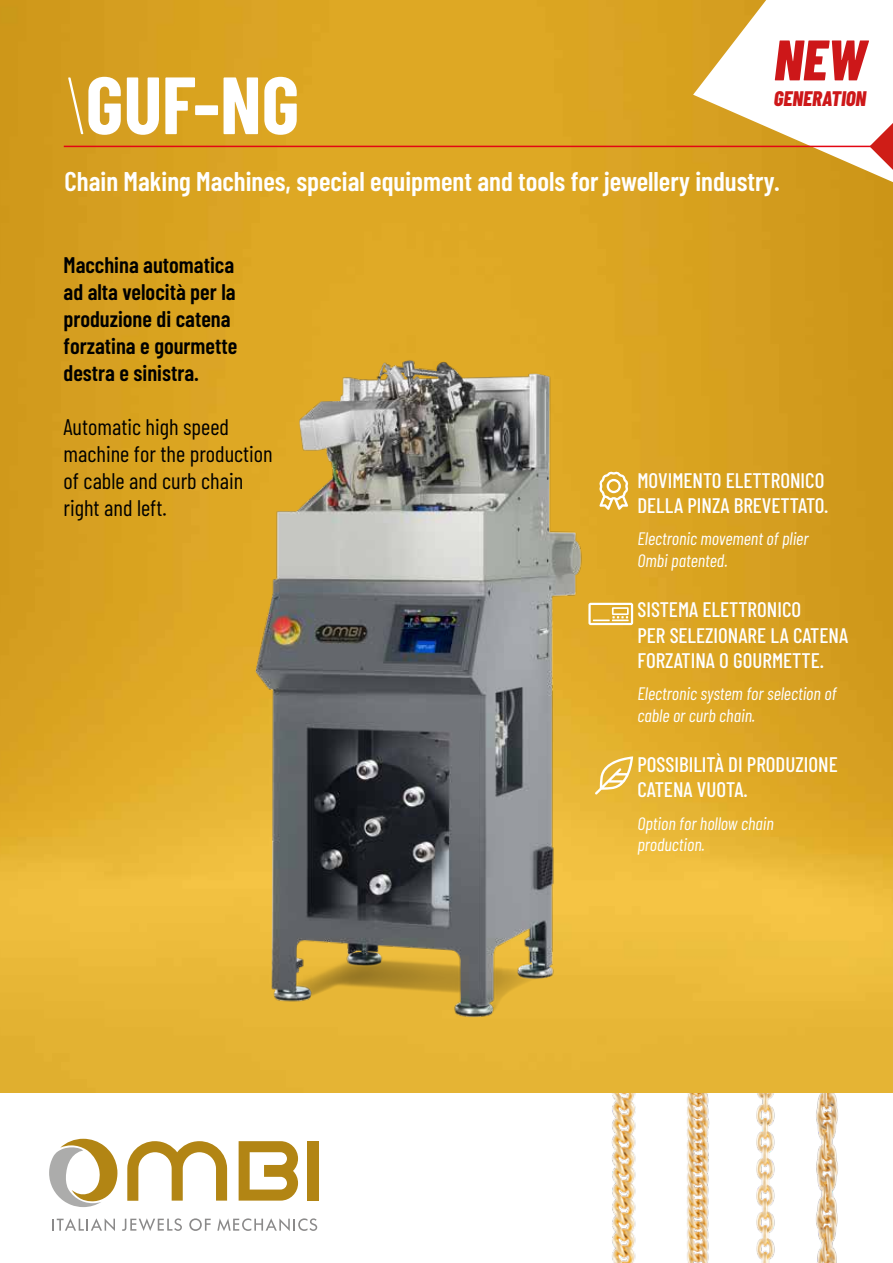
<style>
.page{position:relative;width:893px;height:1263px;background:#fff}
.page>*{position:absolute;margin:0;border:0;box-sizing:border-box;transform-origin:0 0}
.t1{font:700 81px "Barlow Condensed";color:#fff}
.t2{font:italic 800 57px "Barlow Condensed";color:#cd1719}
.t3{font:600 27px "Barlow Condensed";color:#fff}
.t4{font:600 22.5px/27px "Barlow Condensed";color:#000}
.t5{font:22.5px/27px "Barlow Condensed";color:#000}
.t6{font:500 21px/25.2px "Barlow Condensed";color:#fff}
.t7{font:italic 800 21px "Barlow Condensed";color:#cd1719}
.t8{font:italic 18px/21.6px "Barlow Condensed";color:#fff}
.s1{font-weight:100}
</style>
<div class="page">
<img style="left:0;top:0;width:893px;height:1094px">
<svg style="left:49px;top:1139px;width:68px;height:68px"></svg>
<div style="left:308px;top:1141px;width:11px;height:59px;background:#b28514"></div>
<svg style="left:127px;top:1141px;width:100px;height:60px"></svg>
<svg style="left:239px;top:1141px;width:59px;height:59px"></svg>
<svg style="left:53px;top:1218px;width:62px;height:13px"></svg>
<svg style="left:122px;top:1218px;width:60px;height:13px"></svg>
<svg style="left:189px;top:1218px;width:22px;height:13px"></svg>
<svg style="left:217px;top:1218px;width:100px;height:13px"></svg>
<img style="left:230px;top:335px;width:371px;height:712px">
<img style="left:756px;top:1094px;width:19px;height:169px">
<img style="left:687px;top:1094px;width:23px;height:169px">
<img style="left:611px;top:1094px;width:25px;height:169px">
<img style="left:816px;top:1094px;width:22px;height:169px">
<svg style="left:599px;top:471px;width:29px;height:39px"></svg>
<svg style="left:588px;top:603px;width:45px;height:22px"></svg>
<svg style="left:595px;top:756px;width:38px;height:38px"></svg>
<hr style="left:64px;top:146px;width:829px;height:1px;background:#e30613">
<svg style="left:693px;top:0;width:200px;height:182px"></svg>
<h1 class="t1" style="left:63px;top:47px;width:238px"><span class="s1">\</span>GUF-NG</h1>
<h2 class="t2" style="left:774px;top:20px;width:94px">NEW</h2>
<p class="t7" style="left:774px;top:83px;width:94px">GENERATION</p>
<p class="t3" style="left:65px;top:162px;width:717px">Chain Making Machines, special equipment and tools for jewellery industry.</p>
<p class="t4" style="left:64px;top:250px;width:175px">Macchina automatica ad alta velocità per la produzione di catena forzatina e gourmette destra e sinistra.</p>
<p class="t5" style="left:64px;top:412px;width:211px">Automatic high speed machine for the production of cable and curb chain right and left.</p>
<p class="t6" style="left:637px;top:466px;width:193px">MOVIMENTO ELETTRONICO<br>DELLA PINZA BREVETTATO.</p>
<p class="t8" style="left:637px;top:527px;width:173px">Electronic movement of plier<br>Ombi patented.</p>
<p class="t6" style="left:637px;top:596px;width:212px">SISTEMA ELETTRONICO<br>PER SELEZIONARE LA CATENA<br>FORZATINA O GOURMETTE.</p>
<p class="t8" style="left:637px;top:682px;width:201px">Electronic system for selection of cable or curb chain.</p>
<p class="t6" style="left:637px;top:750px;width:202px">POSSIBILITÀ DI PRODUZIONE<br>CATENA VUOTA.</p>
<p class="t8" style="left:637px;top:811px;width:138px">Option for hollow chain production.</p>
</div>
